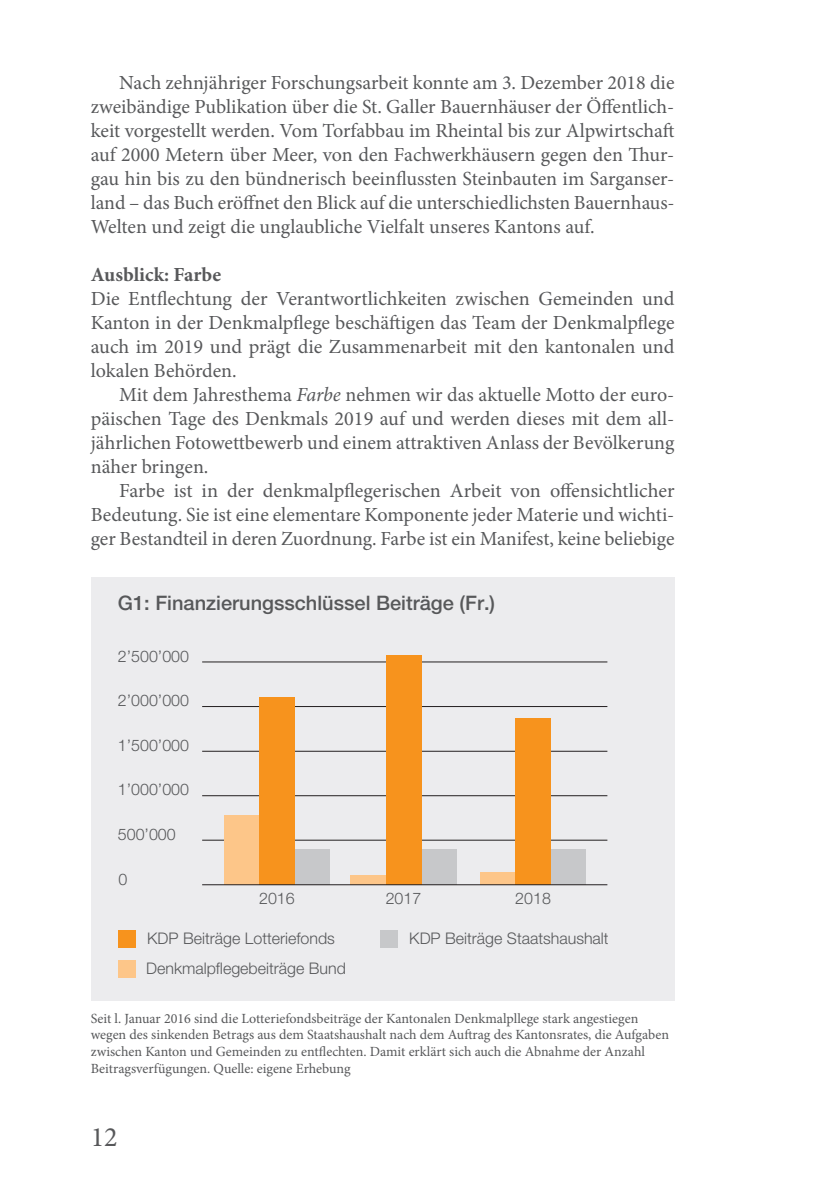
<style>
.page{position:relative;width:840px;height:1191px;background:#fff}
.page>*{position:absolute;margin:0;border:0;box-sizing:border-box;transform-origin:0 0}
.t1{font:28px "Minion Pro";color:#57585a}
.t2{font:20px/24px "Minion Pro";color:#57585a;text-align:justify}
.t3{font:500 20px "Helvetica Neue LT Std";color:#57585a}
.t4{font:700 20px "Minion Pro";color:#57585a}
.t5{font:300 16px "Helvetica Neue LT Std";color:#57585a}
.t6{font:14px/16.8px "Minion Pro";color:#57585a}
.s1{font-style:italic}
</style>
<div class="page">
<div style="left:91px;top:577px;width:583px;height:424px;background:#ececee"></div>
<hr style="left:202px;top:840px;width:405px;height:1px;background:#231f20">
<hr style="left:202px;top:795px;width:405px;height:1px;background:#231f20">
<hr style="left:202px;top:751px;width:405px;height:1px;background:#231f20">
<hr style="left:202px;top:706px;width:405px;height:1px;background:#231f20">
<hr style="left:202px;top:661px;width:405px;height:1px;background:#231f20">
<div style="left:118px;top:960px;width:17px;height:17px;background:#fdc689"></div>
<div style="left:118px;top:931px;width:17px;height:17px;background:#f7931d"></div>
<div style="left:380px;top:931px;width:17px;height:17px;background:#c7c8ca"></div>
<div style="left:294px;top:850px;width:35px;height:35px;background:#c7c8ca"></div>
<div style="left:224px;top:815px;width:35px;height:70px;background:#fdc689"></div>
<div style="left:259px;top:697px;width:35px;height:188px;background:#f7931d"></div>
<div style="left:550px;top:849px;width:35px;height:35px;background:#c7c8ca"></div>
<div style="left:480px;top:872px;width:35px;height:12px;background:#fdc689"></div>
<div style="left:515px;top:719px;width:35px;height:165px;background:#f7931d"></div>
<div style="left:421px;top:849px;width:35px;height:35px;background:#c7c8ca"></div>
<div style="left:350px;top:875px;width:35px;height:9px;background:#fdc689"></div>
<div style="left:385px;top:655px;width:36px;height:229px;background:#f7931d"></div>
<hr style="left:202px;top:884px;width:405px;height:1px;background:#231f20">
<p class="t2" style="left:91px;top:71px;width:585px;text-indent:28px">Nach zehnjähriger Forschungsarbeit konnte am 3. Dezember 2018 die zweibändige Publikation über die St. Galler Bauernhäuser der Öffentlich&shy;keit vorgestellt werden. Vom Torfabbau im Rheintal bis zur Alpwirtschaft auf 2000 Metern über Meer, von den Fachwerkhäusern gegen den Thur&shy;gau hin bis zu den bündnerisch beeinflussten Steinbauten im Sarganser&shy;land – das Buch eröffnet den Blick auf die unterschiedlichsten Bauernhaus-Welten und zeigt die unglaubliche Vielfalt unseres Kantons auf.</p>
<p class="t4" style="left:91px;top:261px;width:132px">Ausblick: Farbe</p>
<p class="t2" style="left:91px;top:287px;width:585px">Die Entflechtung der Verantwortlichkeiten zwischen Gemeinden und Kanton in der Denkmalpflege beschäftigen das Team der Denkmalpflege auch im 2019 und prägt die Zusammenarbeit mit den kantonalen und lokalen Behörden.</p>
<p class="t2" style="left:91px;top:383px;width:584px;text-indent:28px">Mit dem Jahresthema <span class="s1">Farbe</span> nehmen wir das aktuelle Motto der euro&shy;päischen Tage des Denkmals 2019 auf und werden dieses mit dem all&shy;jährlichen Fotowettbewerb und einem attraktiven Anlass der Bevölkerung näher bringen.</p>
<p class="t2" style="left:91px;top:479px;width:585px;text-indent:28px">Farbe ist in der denkmalpflegerischen Arbeit von offensichtlicher Bedeutung. Sie ist eine elementare Komponente jeder Materie und wichti&shy;ger Bestandteil in deren Zuordnung. Farbe ist ein Manifest, keine beliebige</p>
<p class="t3" style="left:118px;top:590px;width:378px">G1: Finanzierungsschlüssel Beiträge (Fr.)</p>
<p class="t5" style="left:118px;top:646px;width:73px">2’500’000</p>
<p class="t5" style="left:118px;top:690px;width:73px">2’000’000</p>
<p class="t5" style="left:118px;top:735px;width:73px">1’500’000</p>
<p class="t5" style="left:118px;top:780px;width:73px">1’000’000</p>
<p class="t5" style="left:118px;top:824px;width:59px">500’000</p>
<p class="t5" style="left:118px;top:869px;width:10px">0</p>
<p class="t5" style="left:259px;top:888px;width:37px">2016</p>
<p class="t5" style="left:385px;top:888px;width:37px">2017</p>
<p class="t5" style="left:515px;top:888px;width:37px">2018</p>
<p class="t5" style="left:147px;top:929px;width:189px">KDP Beiträge Lotteriefonds</p>
<p class="t5" style="left:409px;top:929px;width:201px">KDP Beiträge Staatshaushalt</p>
<p class="t5" style="left:146px;top:958px;width:201px">Denkmalpflegebeiträge Bund</p>
<p class="t6" style="left:91px;top:1009px;width:579px">Seit l. Januar 2016 sind die Lotteriefondsbeiträge der Kantonalen Denkmalpllege stark angestiegen wegen des sinkenden Betrags aus dem Staatshaushalt nach dem Auftrag des Kantonsrates, die Aufgaben zwischen Kanton und Gemeinden zu entflechten. Damit erklärt sich auch die Abnahme der Anzahl Beitragsverfügungen. Quelle: eigene Erhebung</p>
<h1 class="t1" style="left:91px;top:1118px;width:28px">12</h1>
</div>
